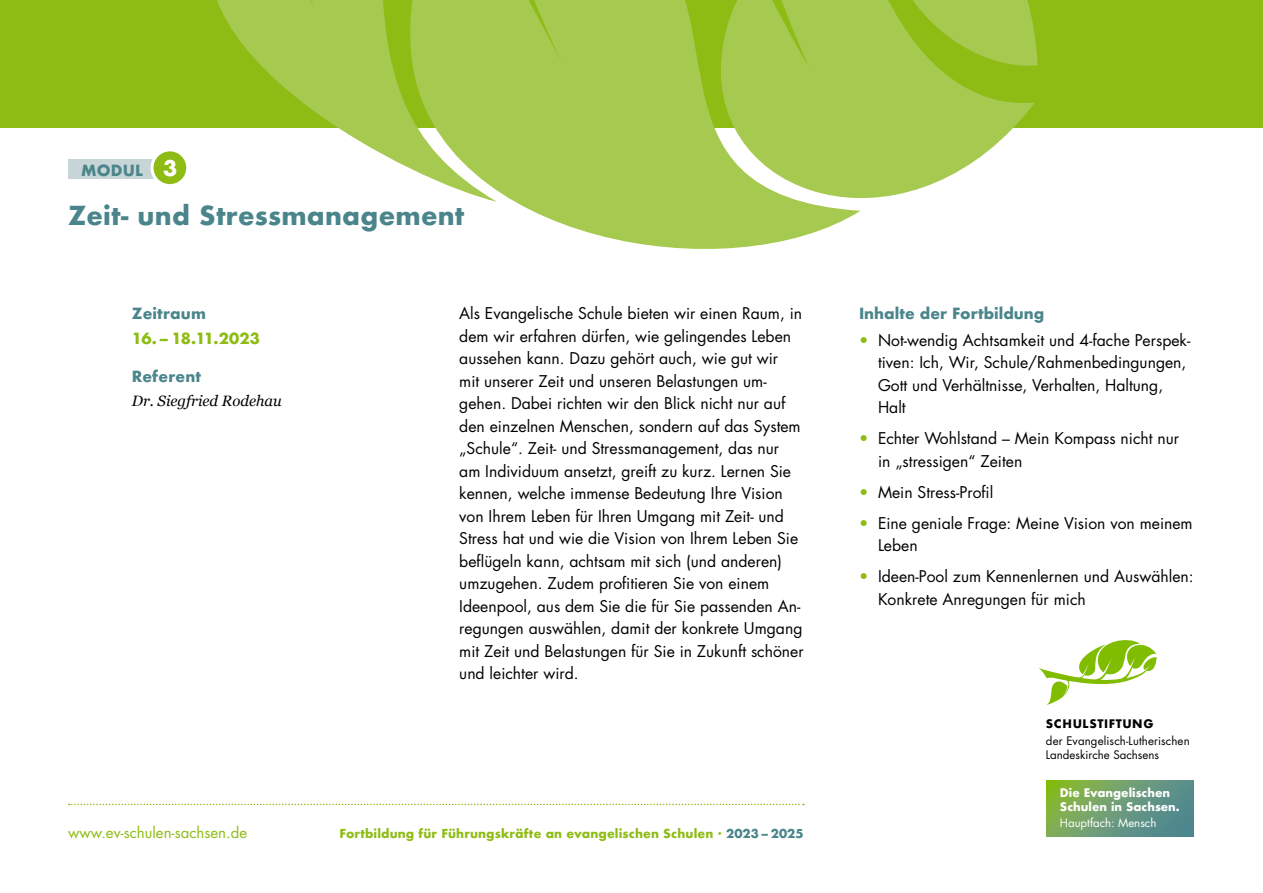
<style>
.page{position:relative;width:1263px;height:893px;background:#fff}
.page>*{position:absolute;margin:0;border:0;box-sizing:border-box;transform-origin:0 0}
.t1{font:700 25.5px "Futura";letter-spacing:.01em;color:#4a858b}
.t2{font:15.75px/22.5px "Futura Std";color:#000}
.t3{font:700 15px "Futura";letter-spacing:.01em;color:#4a858b}
.t4{font:15px "Futura Std";color:#8ebc14}
.t5{font:italic 15px "Georgia";color:#000}
.t6{font:700 15px "Futura";letter-spacing:-.015em;color:#8ebc14}
.t7{font:700 12px "Futura";letter-spacing:.01em;color:#8ebc14}
.t8{font:11.55px/13.8px "Futura Std";letter-spacing:.01em;color:#000}
.t9{font:700 11.55px/13.8px "Futura";color:#fff}
.t10{font:11.55px "Futura Std";color:#fff}
.t11{font:700 11.55px "Futura";letter-spacing:.05em;color:#000}
.s1{font-size:21px;color:#fff}
.s2{color:#8ebc14}
.s3{color:#4a858b}
</style>
<div class="page">
<svg style="left:1046px;top:780px;width:147px;height:57px;background:#6c9d70"></svg>
<svg style="left:1038px;top:640px;width:118px;height:65px"></svg>
<svg style="left:69px;top:804px;width:735px;height:1px"></svg>
<div style="left:0;top:0;width:1263px;height:128px;background:#8ebc14"></div>
<svg style="left:68px;top:0;width:969px;height:249px;fill:#a6c94f"></svg>
<p class="t3" style="left:81px;top:159px;width:98px">MODUL <span class="s1">3</span></p>
<h1 class="t1" style="left:68px;top:197px;width:398px">Zeit- und Stressmanagement</h1>
<p class="t3" style="left:132px;top:302px;width:76px">Zeitraum</p>
<p class="t6" style="left:132px;top:327px;width:130px">16.–18.11.2023</p>
<p class="t3" style="left:132px;top:365px;width:71px">Referent</p>
<p class="t5" style="left:132px;top:389px;width:151px">Dr. Siegfried Rodehau</p>
<p class="t2" style="left:459px;top:302px;width:346px">Als Evangelische Schule bieten wir einen Raum, in dem wir erfahren dürfen, wie gelingendes Leben aussehen kann. Dazu gehört auch, wie gut wir<br>mit unserer Zeit und unseren Belastungen um&shy;gehen. Dabei richten wir den Blick nicht nur auf den einzelnen Menschen, sondern auf das System „Schule“. Zeit- und Stressmanagement, das nur am Individuum ansetzt, greift zu kurz. Lernen Sie kennen, welche immense Bedeutung Ihre Vision von Ihrem Leben für Ihren Umgang mit Zeit- und Stress hat und wie die Vision von Ihrem Leben Sie beflügeln kann, achtsam mit sich (und anderen) umzugehen. Zudem profitieren Sie von einem Ideenpool, aus dem Sie die für Sie passenden An&shy;regungen auswählen, damit der konkrete Umgang mit Zeit und Belastungen für Sie in Zukunft schöner und leichter wird.</p>
<p class="t3" style="left:859px;top:303px;width:187px">Inhalte der Fortbildung</p>
<p class="t2" style="left:878px;top:329px;width:314px;text-indent:-19px"><span class="s2">•</span> Not-wendig Achtsamkeit und 4-fache Perspek&shy;tiven: Ich, Wir, Schule/Rahmenbedingungen, Gott und Verhältnisse, Verhalten, Haltung, Halt</p>
<p class="t2" style="left:878px;top:428px;width:303px;text-indent:-19px"><span class="s2">•</span> Echter Wohlstand – Mein Kompass nicht nur in „stressigen“ Zeiten</p>
<p class="t2" style="left:859px;top:481px;width:136px"><span class="s2">•</span> Mein Stress-Profil</p>
<p class="t2" style="left:878px;top:512px;width:316px;text-indent:-19px"><span class="s2">•</span> Eine geniale Frage: Meine Vision von meinem<br>Leben</p>
<p class="t2" style="left:878px;top:566px;width:317px;text-indent:-19px"><span class="s2">•</span> Ideen-Pool zum Kennenlernen und Auswählen:<br>Konkrete Anregungen für mich</p>
<p class="t11" style="left:1046px;top:716px;width:109px">SCHULSTIFTUNG</p>
<p class="t8" style="left:1046px;top:734px;width:145px">der Evangelisch-Lutherischen<br>Landeskirche Sachsens</p>
<p class="t4" style="left:68px;top:823px;width:181px">www.ev-schulen-sachsen.de</p>
<p class="t7" style="left:339px;top:824px;width:466px">Fortbildung für Führungskräfte an evangelischen Schulen · <span class="s3">2023–2025</span></p>
<p class="t9" style="left:1060px;top:786px;width:121px">Die Evangelischen<br>Schulen in Sachsen.</p>
<p class="t10" style="left:1060px;top:816px;width:98px">Hauptfach: Mensch</p>
</div>
